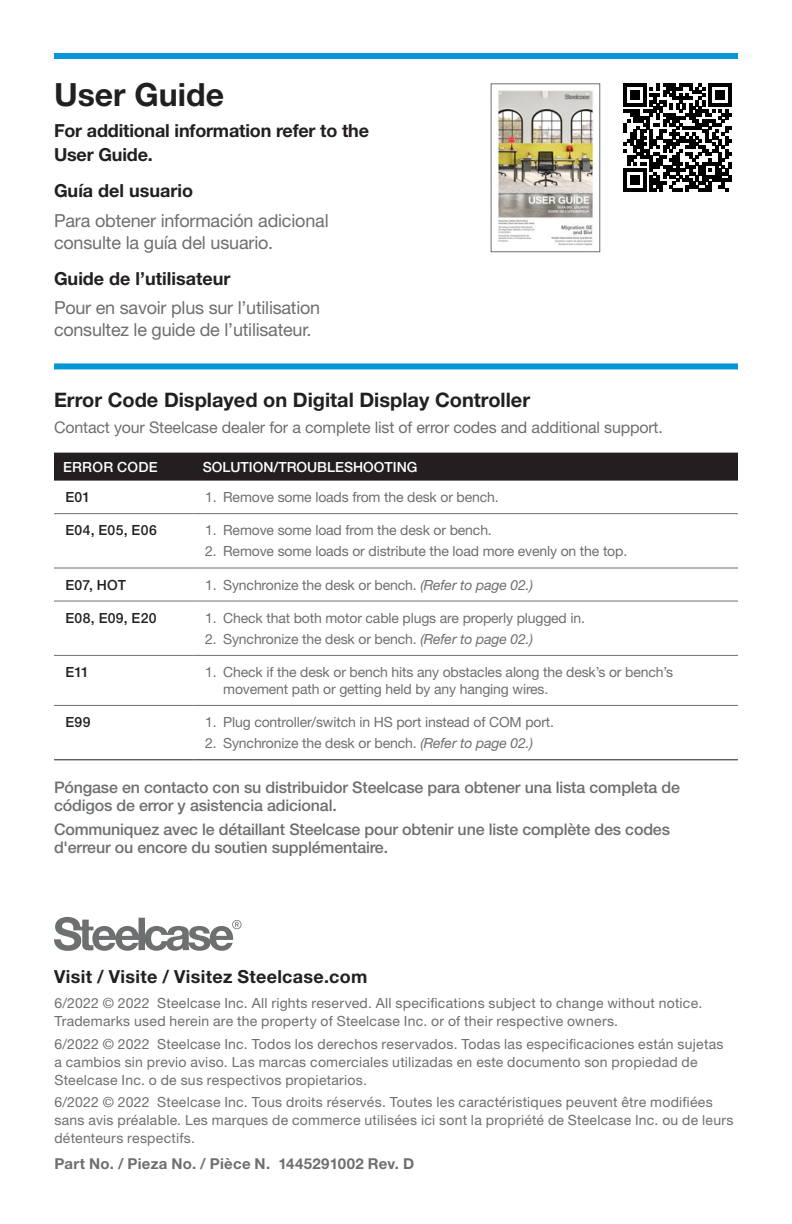
<style>
.page{position:relative;width:792px;height:1224px;background:#fff}
.page>*{position:absolute;margin:0;border:0;box-sizing:border-box;transform-origin:0 0}
.t1{font:700 32px "Helvetica Neue LT Pro";color:#231f20}
.t2{font:700 20px "Helvetica Neue LT Pro";color:#231f20}
.t3{font:18px/22px "Helvetica Neue LT Pro";letter-spacing:-.015em;color:#6c7070}
.Legal_copy{font:700 18px/24px "Helvetica Neue LT Pro";color:#231f20}
.Legal_copy-2{font:700 18px "Helvetica Neue LT Pro";letter-spacing:.02em;color:#231f20}
.t4{font:500 16px/18px "Helvetica Neue LT Pro";letter-spacing:-.01em;color:#6c7070}
.t5{font:16px "Helvetica Neue LT Pro";letter-spacing:-.01em;color:#6c7070}
.t6{font:700 15px "Helvetica Neue LT Pro";letter-spacing:.02em;color:#6c7070}
.Legal_-_OFFSET{font:14px/18px "Helvetica Neue LT Pro";letter-spacing:.015em;color:#6c7070}
.Legal_-_OFFSET-2{font:14px/17px "Helvetica Neue LT Pro";letter-spacing:-.01em;color:#6c7070}
.t7{font:500 14px "Helvetica Neue LT Pro";letter-spacing:.02em;color:#231f20}
.t8{font:500 14px "Helvetica Neue LT Pro";color:#fff}
.t9{font:500 14px "Helvetica Neue LT Pro";letter-spacing:.02em;color:#fff}
.s1{font-style:italic}
</style>
<div class="page">
<svg style="left:54px;top:917px;width:187px;height:34px"></svg>
<div style="left:54px;top:53px;width:684px;height:6px;background:#0696d7"></div>
<div style="left:54px;top:363px;width:684px;height:6px;background:#0696d7"></div>
<div style="left:54px;top:453px;width:684px;height:28px;background:#231f20"></div>
<hr style="left:54px;top:759px;width:140px;height:1px;background:#231f20">
<hr style="left:194px;top:759px;width:544px;height:1px;background:#231f20">
<hr style="left:54px;top:513px;width:140px;height:1px;background:#6c7070">
<hr style="left:194px;top:513px;width:544px;height:1px;background:#6c7070">
<hr style="left:54px;top:568px;width:140px;height:1px;background:#6c7070">
<hr style="left:194px;top:568px;width:544px;height:1px;background:#6c7070">
<hr style="left:54px;top:601px;width:140px;height:1px;background:#6c7070">
<hr style="left:194px;top:601px;width:544px;height:1px;background:#6c7070">
<hr style="left:54px;top:655px;width:140px;height:1px;background:#6c7070">
<hr style="left:194px;top:655px;width:544px;height:1px;background:#6c7070">
<hr style="left:54px;top:705px;width:140px;height:1px;background:#6c7070">
<hr style="left:194px;top:705px;width:544px;height:1px;background:#6c7070">
<img style="left:497px;top:90px;width:98px;height:156px">
<div style="left:491px;top:83px;width:109px;height:169px;border:1px solid #6c7070"></div>
<svg style="left:624px;top:84px;width:107px;height:107px"></svg>
<p class="t1" style="left:54px;top:75px;width:172px">User Guide</p>
<p class="Legal_copy" style="left:54px;top:119px;width:317px">For additional information refer to the<br>User Guide.</p>
<p class="Legal_copy" style="left:54px;top:179px;width:141px">Guía del usuario</p>
<p class="t3" style="left:54px;top:209px;width:276px">Para obtener información adicional consulte la guía del usuario.</p>
<p class="Legal_copy" style="left:54px;top:266px;width:178px">Guide de l’utilisateur</p>
<p class="t3" style="left:54px;top:296px;width:268px">Pour en savoir plus sur l’utilisation consultez le guide de l’utilisateur.</p>
<p class="t2" style="left:54px;top:387px;width:478px">Error Code Displayed on Digital Display Controller</p>
<p class="t5" style="left:54px;top:418px;width:610px">Contact your Steelcase dealer for a complete list of error codes and additional support.</p>
<p class="t9" style="left:63px;top:458px;width:96px">ERROR CODE</p>
<p class="t8" style="left:203px;top:458px;width:216px">SOLUTION/TROUBLESHOOTING</p>
<p class="t7" style="left:66px;top:489px;width:26px">E01</p>
<p class="Legal_-_OFFSET-2" style="left:205px;top:488px;width:295px">1. Remove some loads from the desk or bench.</p>
<p class="t7" style="left:66px;top:522px;width:93px">E04, E05, E06</p>
<p class="Legal_-_OFFSET-2" style="left:205px;top:521px;width:288px">1. Remove some load from the desk or bench.</p>
<p class="Legal_-_OFFSET-2" style="left:205px;top:543px;width:424px">2. Remove some loads or distribute the load more evenly on the top.</p>
<p class="t7" style="left:66px;top:576px;width:62px">E07, HOT</p>
<p class="Legal_-_OFFSET-2" style="left:205px;top:576px;width:330px">1. Synchronize the desk or bench. <span class="s1">(Refer to page 02.)</span></p>
<p class="t7" style="left:66px;top:609px;width:93px">E08, E09, E20</p>
<p class="Legal_-_OFFSET-2" style="left:205px;top:609px;width:381px">1. Check that both motor cable plugs are properly plugged in.</p>
<p class="Legal_-_OFFSET-2" style="left:205px;top:630px;width:330px">2. Synchronize the desk or bench. <span class="s1">(Refer to page 02.)</span></p>
<p class="t7" style="left:66px;top:664px;width:25px">E11</p>
<p class="Legal_-_OFFSET-2" style="left:223px;top:663px;width:451px;text-indent:-18px">1. Check if the desk or bench hits any obstacles along the desk’s or bench’s movement path or getting held by any hanging wires.</p>
<p class="t7" style="left:66px;top:714px;width:27px">E99</p>
<p class="Legal_-_OFFSET-2" style="left:205px;top:713px;width:350px">1. Plug controller/switch in HS port instead of COM port.</p>
<p class="Legal_-_OFFSET-2" style="left:205px;top:734px;width:330px">2. Synchronize the desk or bench. <span class="s1">(Refer to page 02.)</span></p>
<p class="t4" style="left:54px;top:778px;width:628px">Póngase en contacto con su distribuidor Steelcase para obtener una lista completa de códigos de error y asistencia adicional.</p>
<p class="t4" style="left:54px;top:820px;width:618px">Communiquez avec le détaillant Steelcase pour obtenir une liste complète des codes d'erreur ou encore du soutien supplémentaire.</p>
<p class="Legal_copy-2" style="left:54px;top:965px;width:315px">Visit / Visite / Visitez Steelcase.com</p>
<p class="Legal_-_OFFSET" style="left:54px;top:994px;width:649px">6/2022 © 2022 Steelcase Inc. All rights reserved. All specifications subject to change without notice.<br>Trademarks used herein are the property of Steelcase Inc. or of their respective owners.</p>
<p class="Legal_-_OFFSET" style="left:54px;top:1034px;width:671px">6/2022 © 2022 Steelcase Inc. Todos los derechos reservados. Todas las especificaciones están sujetas a cambios sin previo aviso. Las marcas comerciales utilizadas en este documento son propiedad de<br>Steelcase Inc. o de sus respectivos propietarios.</p>
<p class="Legal_-_OFFSET" style="left:54px;top:1093px;width:681px">6/2022 © 2022 Steelcase Inc. Tous droits réservés. Toutes les caractéristiques peuvent être modifiées sans avis préalable. Les marques de commerce utilisées ici sont la propriété de Steelcase Inc. ou de leurs détenteurs respectifs.</p>
<p class="t6" style="left:54px;top:1154px;width:361px">Part No. / Pieza No. / Pièce N. 1445291002 Rev. D</p>
</div>
